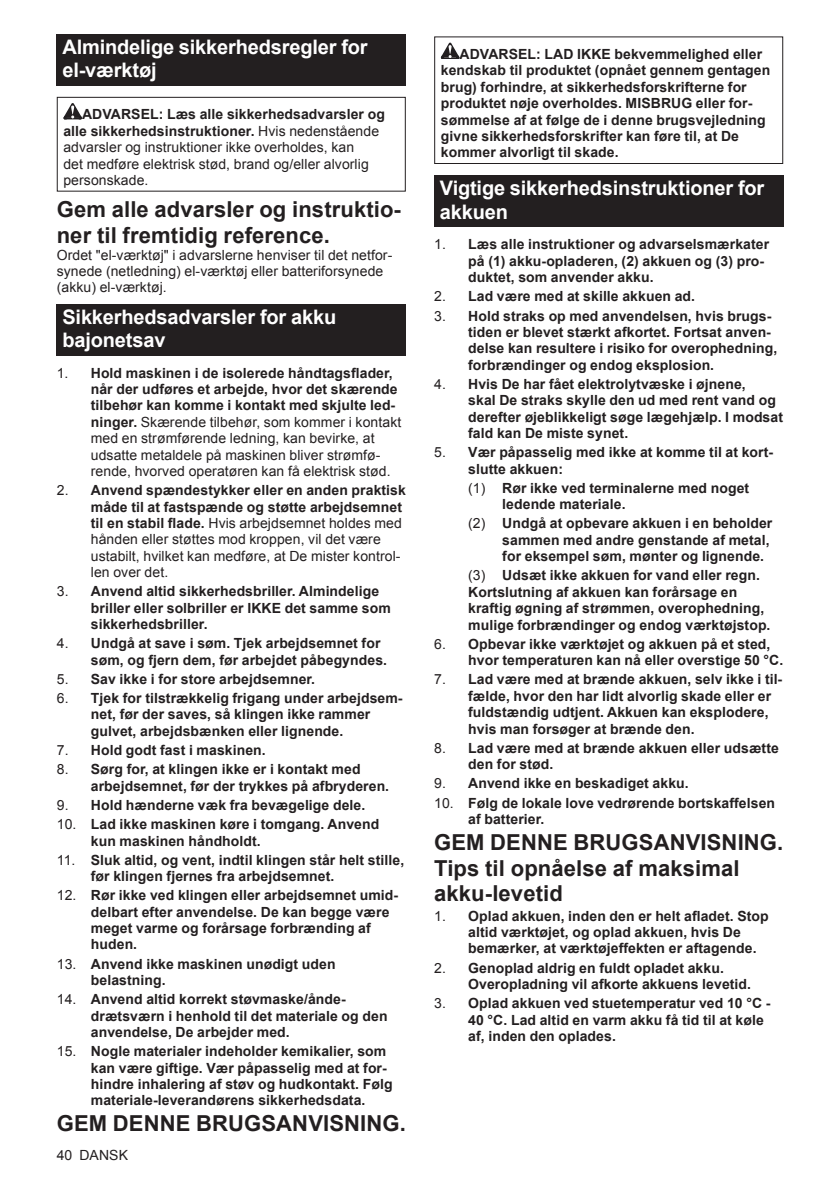
<style>
.page{position:relative;width:840px;height:1191px;background:#fff}
.page>*{position:absolute;margin:0;border:0;box-sizing:border-box;transform-origin:0 0}
.t1{font:700 22px/25.8px "Arial";letter-spacing:.005em;color:#231f20}
.t2{font:700 20px/23.4px "Arial";letter-spacing:-.01em;color:#fff}
.t3{font:700 14px/16.4px "Arial";letter-spacing:.005em;color:#231f20}
.t4{font:14px/16.4px "Arial";letter-spacing:.005em;color:#231f20}
.s1{font-weight:700}
.s2{font-weight:400}
</style>
<div class="page">
<div style="left:57px;top:34px;width:348px;height:52px;background:#231f20"></div>
<svg style="left:63px;top:103px;width:19px;height:16px"></svg>
<div style="left:57px;top:97px;width:348px;height:95px;border:1px solid #231f20"></div>
<div style="left:57px;top:304px;width:348px;height:51px;background:#231f20"></div>
<svg style="left:440px;top:43px;width:19px;height:16px"></svg>
<div style="left:434px;top:36px;width:348px;height:128px;border:1px solid #231f20"></div>
<div style="left:434px;top:175px;width:348px;height:52px;background:#231f20"></div>
<h2 class="t2" style="left:62px;top:36px;width:307px">Almindelige sikkerhedsregler for el-værktøj</h2>
<p class="t4" style="left:63px;top:106px;width:323px;text-indent:19px"><span class="s1">ADVARSEL: Læs alle sikkerhedsadvarsler og alle sikkerhedsinstruktioner.</span> Hvis nedenstående advarsler og instruktioner ikke overholdes, kan<br>det medføre elektrisk stød, brand og/eller alvorlig personskade.</p>
<h1 class="t1" style="left:57px;top:197px;width:345px">Gem alle advarsler og instruktio&shy;ner til fremtidig reference.</h1>
<p class="t4" style="left:57px;top:246px;width:337px">Ordet "el-værktøj" i advarslerne henviser til det netfor&shy;synede (netledning) el-værktøj eller batteriforsynede (akku) el-værktøj.</p>
<h2 class="t2" style="left:62px;top:305px;width:275px">Sikkerhedsadvarsler for akku bajonetsav</h2>
<p class="t4" style="left:91px;top:365px;width:312px;text-indent:-34px">1. <span class="s1">Hold maskinen i de isolerede håndtagsflader, når der udføres et arbejde, hvor det skærende tilbehør kan komme i kontakt med skjulte led&shy;ninger.</span> Skærende tilbehør, som kommer i kontakt med en strømførende ledning, kan bevirke, at udsatte metaldele på maskinen bliver strømfø&shy;rende, hvorved operatøren kan få elektrisk stød.</p>
<p class="t4" style="left:91px;top:482px;width:316px;text-indent:-34px">2. <span class="s1">Anvend spændestykker eller en anden praktisk måde til at fastspænde og støtte arbejdsemnet til en stabil flade.</span> Hvis arbejdsemnet holdes med hånden eller støttes mod kroppen, vil det være ustabilt, hvilket kan medføre, at De mister kontrol&shy;len over det.</p>
<p class="t3" style="left:91px;top:583px;width:301px;text-indent:-34px"><span class="s2">3.</span> Anvend altid sikkerhedsbriller. Almindelige briller eller solbriller er IKKE det samme som sikkerhedsbriller.</p>
<p class="t3" style="left:91px;top:635px;width:297px;text-indent:-34px"><span class="s2">4.</span> Undgå at save i søm. Tjek arbejdsemnet for søm, og fjern dem, før arbejdet påbegyndes.</p>
<p class="t3" style="left:57px;top:671px;width:260px"><span class="s2">5.</span> Sav ikke i for store arbejdsemner.</p>
<p class="t3" style="left:91px;top:690px;width:313px;text-indent:-34px"><span class="s2">6.</span> Tjek for tilstrækkelig frigang under arbejdsem&shy;net, før der saves, så klingen ikke rammer gulvet, arbejdsbænken eller lignende.</p>
<p class="t3" style="left:57px;top:742px;width:210px"><span class="s2">7.</span> Hold godt fast i maskinen.</p>
<p class="t3" style="left:91px;top:761px;width:299px;text-indent:-34px"><span class="s2">8.</span> Sørg for, at klingen ikke er i kontakt med arbejdsemnet, før der trykkes på afbryderen.</p>
<p class="t3" style="left:57px;top:797px;width:310px"><span class="s2">9.</span> Hold hænderne væk fra bevægelige dele.</p>
<p class="t3" style="left:91px;top:816px;width:290px;text-indent:-34px"><span class="s2">10.</span> Lad ikke maskinen køre i tomgang. Anvend kun maskinen håndholdt.</p>
<p class="t3" style="left:91px;top:852px;width:314px;text-indent:-34px"><span class="s2">11.</span> Sluk altid, og vent, indtil klingen står helt stille, før klingen fjernes fra arbejdsemnet.</p>
<p class="t3" style="left:91px;top:887px;width:308px;text-indent:-34px"><span class="s2">12.</span> Rør ikke ved klingen eller arbejdsemnet umid&shy;delbart efter anvendelse. De kan begge være meget varme og forårsage forbrænding af huden.</p>
<p class="t3" style="left:91px;top:956px;width:246px;text-indent:-34px"><span class="s2">13.</span> Anvend ikke maskinen unødigt uden belastning.</p>
<p class="t3" style="left:91px;top:991px;width:298px;text-indent:-34px"><span class="s2">14.</span> Anvend altid korrekt støvmaske/ånde&shy;drætsværn i henhold til det materiale og den anvendelse, De arbejder med.</p>
<p class="t3" style="left:91px;top:1043px;width:303px;text-indent:-34px"><span class="s2">15.</span> Nogle materialer indeholder kemikalier, som kan være giftige. Vær påpasselig med at for&shy;hindre inhalering af støv og hudkontakt. Følg materiale-leverandørens sikkerhedsdata.</p>
<h1 class="t1" style="left:57px;top:1111px;width:350px">GEM DENNE BRUGSANVISNING.</h1>
<p class="t4" style="left:57px;top:1147px;width:73px">40 DANSK</p>
<p class="t3" style="left:440px;top:46px;width:331px;text-indent:19px">ADVARSEL: LAD IKKE bekvemmelighed eller kendskab til produktet (opnået gennem gentagen brug) forhindre, at sikkerhedsforskrifterne for produktet nøje overholdes. MISBRUG eller for&shy;sømmelse af at følge de i denne brugsvejledning givne sikkerhedsforskrifter kan føre til, at De kommer alvorligt til skade.</p>
<h2 class="t2" style="left:439px;top:177px;width:326px">Vigtige sikkerhedsinstruktioner for akkuen</h2>
<p class="t3" style="left:468px;top:237px;width:302px;text-indent:-34px"><span class="s2">1.</span> Læs alle instruktioner og advarselsmærkater på (1) akku-opladeren, (2) akkuen og (3) pro&shy;duktet, som anvender akku.</p>
<p class="t3" style="left:434px;top:288px;width:262px"><span class="s2">2.</span> Lad være med at skille akkuen ad.</p>
<p class="t3" style="left:468px;top:308px;width:310px;text-indent:-34px"><span class="s2">3.</span> Hold straks op med anvendelsen, hvis brugs&shy;tiden er blevet stærkt afkortet. Fortsat anven&shy;delse kan resultere i risiko for overophedning, forbrændinger og endog eksplosion.</p>
<p class="t3" style="left:468px;top:376px;width:316px;text-indent:-34px"><span class="s2">4.</span> Hvis De har fået elektrolytvæske i øjnene,<br>skal De straks skylle den ud med rent vand og derefter øjeblikkeligt søge lægehjælp. I modsat fald kan De miste synet.</p>
<p class="t3" style="left:468px;top:444px;width:306px;text-indent:-34px"><span class="s2">5.</span> Vær påpasselig med ikke at komme til at kort&shy;slutte akkuen:</p>
<p class="t3" style="left:502px;top:480px;width:248px;text-indent:-34px"><span class="s2">(1)</span> Rør ikke ved terminalerne med noget ledende materiale.</p>
<p class="t3" style="left:502px;top:516px;width:271px;text-indent:-34px"><span class="s2">(2)</span> Undgå at opbevare akkuen i en beholder sammen med andre genstande af metal, for eksempel søm, mønter og lignende.</p>
<p class="t3" style="left:468px;top:568px;width:303px"><span class="s2">(3)</span> Udsæt ikke akkuen for vand eller regn.<br>Kortslutning af akkuen kan forårsage en kraftig øgning af strømmen, overophedning, mulige forbrændinger og endog værktøjstop.</p>
<p class="t3" style="left:468px;top:636px;width:316px;text-indent:-34px"><span class="s2">6.</span> Opbevar ikke værktøjet og akkuen på et sted, hvor temperaturen kan nå eller overstige 50 °C.</p>
<p class="t3" style="left:468px;top:671px;width:315px;text-indent:-34px"><span class="s2">7.</span> Lad være med at brænde akkuen, selv ikke i til&shy;fælde, hvor den har lidt alvorlig skade eller er fuldstændig udtjent. Akkuen kan eksplodere, hvis man forsøger at brænde den.</p>
<p class="t3" style="left:468px;top:740px;width:312px;text-indent:-34px"><span class="s2">8.</span> Lad være med at brænde akkuen eller udsætte den for stød.</p>
<p class="t3" style="left:434px;top:775px;width:256px"><span class="s2">9.</span> Anvend ikke en beskadiget akku.</p>
<p class="t3" style="left:468px;top:795px;width:308px;text-indent:-34px"><span class="s2">10.</span> Følg de lokale love vedrørende bortskaffelsen af batterier.</p>
<h1 class="t1" style="left:434px;top:830px;width:350px">GEM DENNE BRUGSANVISNING.<br>Tips til opnåelse af maksimal akku-levetid</h1>
<p class="t3" style="left:468px;top:908px;width:302px;text-indent:-34px"><span class="s2">1.</span> Oplad akkuen, inden den er helt afladet. Stop altid værktøjet, og oplad akkuen, hvis De bemærker, at værktøjeffekten er aftagende.</p>
<p class="t3" style="left:468px;top:959px;width:284px;text-indent:-34px"><span class="s2">2.</span> Genoplad aldrig en fuldt opladet akku.<br>Overopladning vil afkorte akkuens levetid.</p>
<p class="t3" style="left:468px;top:995px;width:303px;text-indent:-34px"><span class="s2">3.</span> Oplad akkuen ved stuetemperatur ved 10 °C -<br>40 °C. Lad altid en varm akku få tid til at køle af, inden den oplades.</p>
</div>
